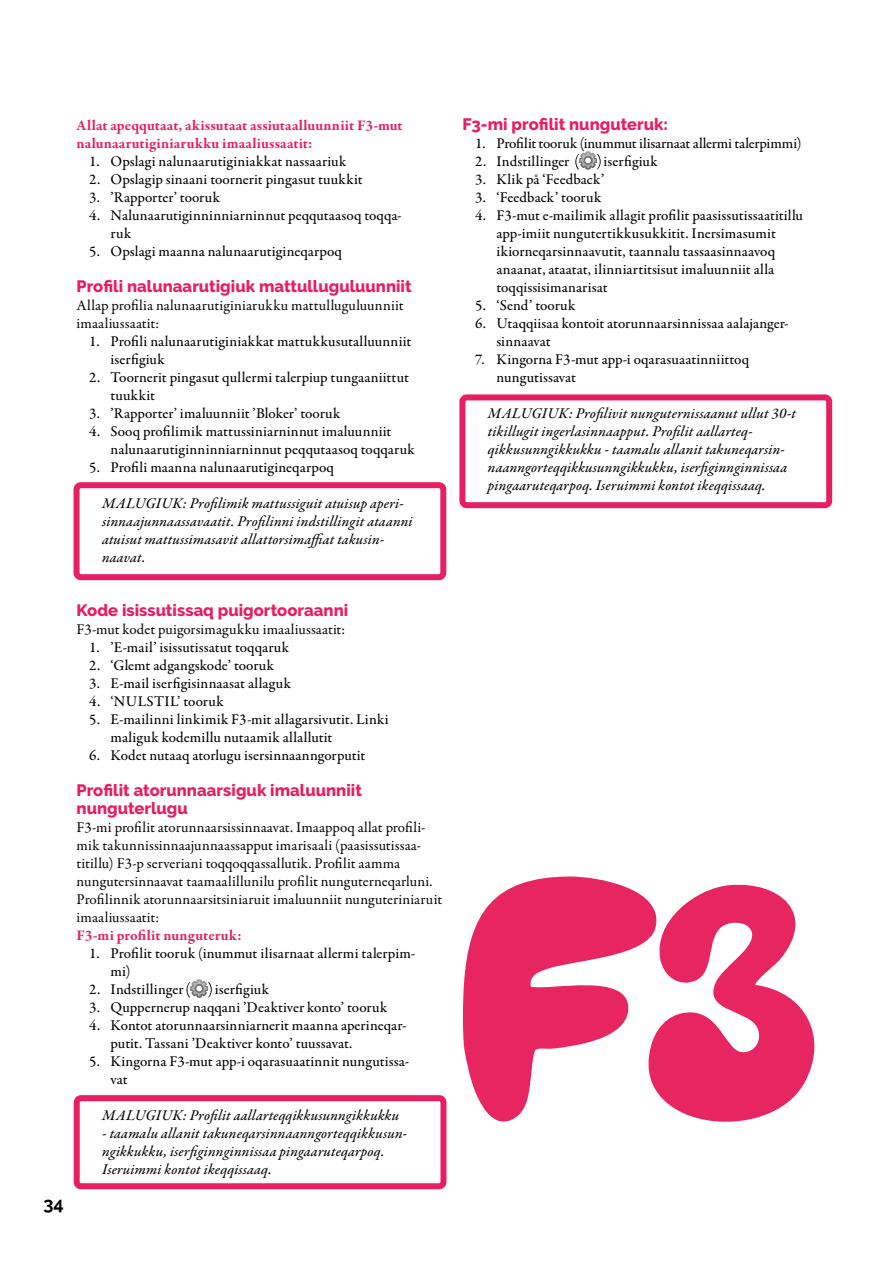
<style>
.page{position:relative;width:893px;height:1263px;background:#fff}
.page>*{position:absolute;margin:0;border:0;box-sizing:border-box;transform-origin:0 0}
.t1{font:700 18px "Raleway";color:#000}
.t2{font:800 16.5px/18px "Raleway";color:#e71e61}
.t3{font:500 15px/18px "Garamond Premr Pro";letter-spacing:.005em;color:#000}
.t4{font:15px/18px "Garamond Premr Pro Med It";letter-spacing:.01em;color:#000}
.t5{font:15px/18px "Garamond Premr Pro";letter-spacing:.005em;color:#000}
.t6{font:700 15px/18px "Garamond Premr Pro";letter-spacing:.01em;color:#e71e61}
.t7{font:500 15px "Garamond Premr Pro";letter-spacing:.025em;color:#000}
</style>
<div class="page">
<div style="left:74px;top:1095px;width:372px;height:94px;border:6px solid #e71e61;border-radius:4px"></div>
<div style="left:74px;top:482px;width:372px;height:98px;border:6px solid #e71e61;border-radius:4px"></div>
<svg style="left:186px;top:979px;width:26px;height:18px"></svg>
<div style="left:459px;top:394px;width:373px;height:114px;border:6px solid #e71e61;border-radius:4px"></div>
<svg style="left:575px;top:151px;width:26px;height:18px"></svg>
<svg style="left:462px;top:876px;width:162px;height:246px;fill:#e72661"></svg>
<svg style="left:624px;top:884px;width:191px;height:238px;fill:#e72661"></svg>
<p class="t6" style="left:77px;top:117px;width:328px">Allat apeqqutaat, akissutaat assiutaalluunniit F3-mut nalunaarutiginiarukku imaaliussaatit:</p>
<p class="t3" style="left:89px;top:153px;width:259px">1. Opslagi nalunaarutiginiakkat nassaariuk</p>
<p class="t3" style="left:89px;top:171px;width:275px">2. Opslagip sinaani toornerit pingasut tuukkit</p>
<p class="t3" style="left:89px;top:189px;width:132px">3. ’Rapporter’ tooruk</p>
<p class="t3" style="left:111px;top:207px;width:293px;text-indent:-21px">4. Nalunaarutiginninniarninnut peqqutaasoq toqqa&shy;ruk</p>
<p class="t3" style="left:89px;top:243px;width:254px">5. Opslagi maanna nalunaarutigineqarpoq</p>
<p class="t2" style="left:77px;top:277px;width:337px">Profili nalunaarutigiuk mattulluguluunniit</p>
<p class="t5" style="left:77px;top:297px;width:328px">Allap profilia nalunaarutiginiarukku mattulluguluunniit imaaliussaatit:</p>
<p class="t3" style="left:111px;top:333px;width:302px;text-indent:-21px">1. Profili nalunaarutiginiakkat mattukkusutalluunniit iserfigiuk</p>
<p class="t3" style="left:111px;top:369px;width:300px;text-indent:-21px">2. Toornerit pingasut qullermi talerpiup tungaaniittut tuukkit</p>
<p class="t3" style="left:89px;top:405px;width:253px">3. ’Rapporter’ imaluunniit ’Bloker’ tooruk</p>
<p class="t3" style="left:111px;top:423px;width:306px;text-indent:-21px">4. Sooq profilimik mattussiniarninnut imaluunniit nalunaarutiginninniarninnut peqqutaasoq toqqaruk</p>
<p class="t3" style="left:89px;top:459px;width:246px">5. Profili maanna nalunaarutigineqarpoq</p>
<p class="t4" style="left:102px;top:495px;width:312px">MALUGIUK: Profilimik mattussiguit atuisup aperi&shy;sinnaajunnaassavaatit. Profilinni indstillingit ataanni atuisut mattussimasavit allattorsimaffiat takusin&shy;naavat.</p>
<p class="t1" style="left:43px;top:1193px;width:22px">34</p>
<p class="t2" style="left:77px;top:601px;width:273px">Kode isissutissaq puigortooraanni</p>
<p class="t5" style="left:77px;top:621px;width:270px">F3-mut kodet puigorsimagukku imaaliussaatit:</p>
<p class="t3" style="left:89px;top:639px;width:201px">1. ’E-mail’ isissutissatut toqqaruk</p>
<p class="t3" style="left:89px;top:657px;width:186px">2. ‘Glemt adgangskode’ tooruk</p>
<p class="t3" style="left:89px;top:675px;width:203px">3. E-mail iserfigisinnaasat allaguk</p>
<p class="t7" style="left:89px;top:692px;width:136px">4. ‘NULSTIL’ tooruk</p>
<p class="t3" style="left:111px;top:711px;width:280px;text-indent:-21px">5. E-mailinni linkimik F3-mit allagarsivutit. Linki maliguk kodemillu nutaamik allallutit</p>
<p class="t3" style="left:89px;top:747px;width:278px">6. Kodet nutaaq atorlugu isersinnaanngorputit</p>
<p class="t2" style="left:77px;top:781px;width:287px">Profilit atorunnaarsiguk imaluunniit nunguterlugu</p>
<p class="t5" style="left:77px;top:819px;width:367px">F3-mi profilit atorunnaarsissinnaavat. Imaappoq allat profili&shy;mik takunnissinnaajunnaassapput imarisaali (paasissutissaa&shy;titillu) F3-p serveriani toqqoqqassallutik. Profilit aamma nungutersinnaavat taamaalillunilu profilit nunguterneqarluni.<br>Profilinnik atorunnaarsitsiniaruit imaluunniit nunguteriniaruit imaaliussaatit:</p>
<p class="t6" style="left:77px;top:927px;width:167px">F3-mi profilit nunguteruk:</p>
<p class="t3" style="left:111px;top:945px;width:306px;text-indent:-21px">1. Profilit tooruk (inummut ilisarnaat allermi talerpim&shy;mi)</p>
<p class="t3" style="left:89px;top:981px;width:96px">2. Indstillinger</p>
<p class="t3" style="left:215px;top:981px;width:56px">iserfigiuk</p>
<p class="t3" style="left:89px;top:999px;width:299px">3. Quppernerup naqqani ’Deaktiver konto’ tooruk</p>
<p class="t3" style="left:111px;top:1017px;width:297px;text-indent:-21px">4. Kontot atorunnaarsinniarnerit maanna aperineqar&shy;putit. Tassani ’Deaktiver konto’ tuussavat.</p>
<p class="t3" style="left:111px;top:1053px;width:300px;text-indent:-21px">5. Kingorna F3-mut app-i oqarasuaatinnit nungutissa&shy;vat</p>
<p class="t4" style="left:102px;top:1107px;width:299px">MALUGIUK: Profilit aallarteqqikkusunngikkukku</p>
<p class="t4" style="left:102px;top:1125px;width:307px">- taamalu allanit takuneqarsinnaanngorteqqikkusun&shy;ngikkukku, iserfiginnginnissaa pingaaruteqarpoq.<br>Iseruimmi kontot ikeqqissaaq.</p>
<p class="t2" style="left:462px;top:115px;width:207px">F3-mi profilit nunguteruk:</p>
<p class="t3" style="left:475px;top:135px;width:328px">1. Profilit tooruk (inummut ilisarnaat allermi talerpimmi)</p>
<p class="t3" style="left:475px;top:153px;width:96px">2. Indstillinger</p>
<p class="t3" style="left:604px;top:153px;width:56px">iserfigiuk</p>
<p class="t3" style="left:475px;top:171px;width:131px">3. Klik på ‘Feedback’</p>
<p class="t3" style="left:475px;top:189px;width:128px">3. ‘Feedback’ tooruk</p>
<p class="t3" style="left:496px;top:207px;width:308px;text-indent:-21px">4. F3-mut e-mailimik allagit profilit paasissutissaatitillu app-imiit nungutertikkusukkitit. Inersimasumit ikiorneqarsinnaavutit, taannalu tassaasinnaavoq anaanat, ataatat, ilinniartitsisut imaluunniit alla toqqissisimanarisat</p>
<p class="t3" style="left:475px;top:297px;width:102px">5. ‘Send’ tooruk</p>
<p class="t3" style="left:496px;top:315px;width:294px;text-indent:-21px">6. Utaqqiisaa kontoit atorunnaarsinnissaa aalajanger&shy;sinnaavat</p>
<p class="t3" style="left:496px;top:351px;width:254px;text-indent:-21px">7. Kingorna F3-mut app-i oqarasuaatinniittoq nungutissavat</p>
<p class="t4" style="left:488px;top:405px;width:309px">MALUGIUK: Profilivit nunguternissaanut ullut 30-t tikillugit ingerlasinnaapput. Profilit aallarteq&shy;qikkusunngikkukku - taamalu allanit takuneqarsin&shy;naanngorteqqikkusunngikkukku, iserfiginnginnissaa pingaaruteqarpoq. Iseruimmi kontot ikeqqissaaq.</p>
</div>
